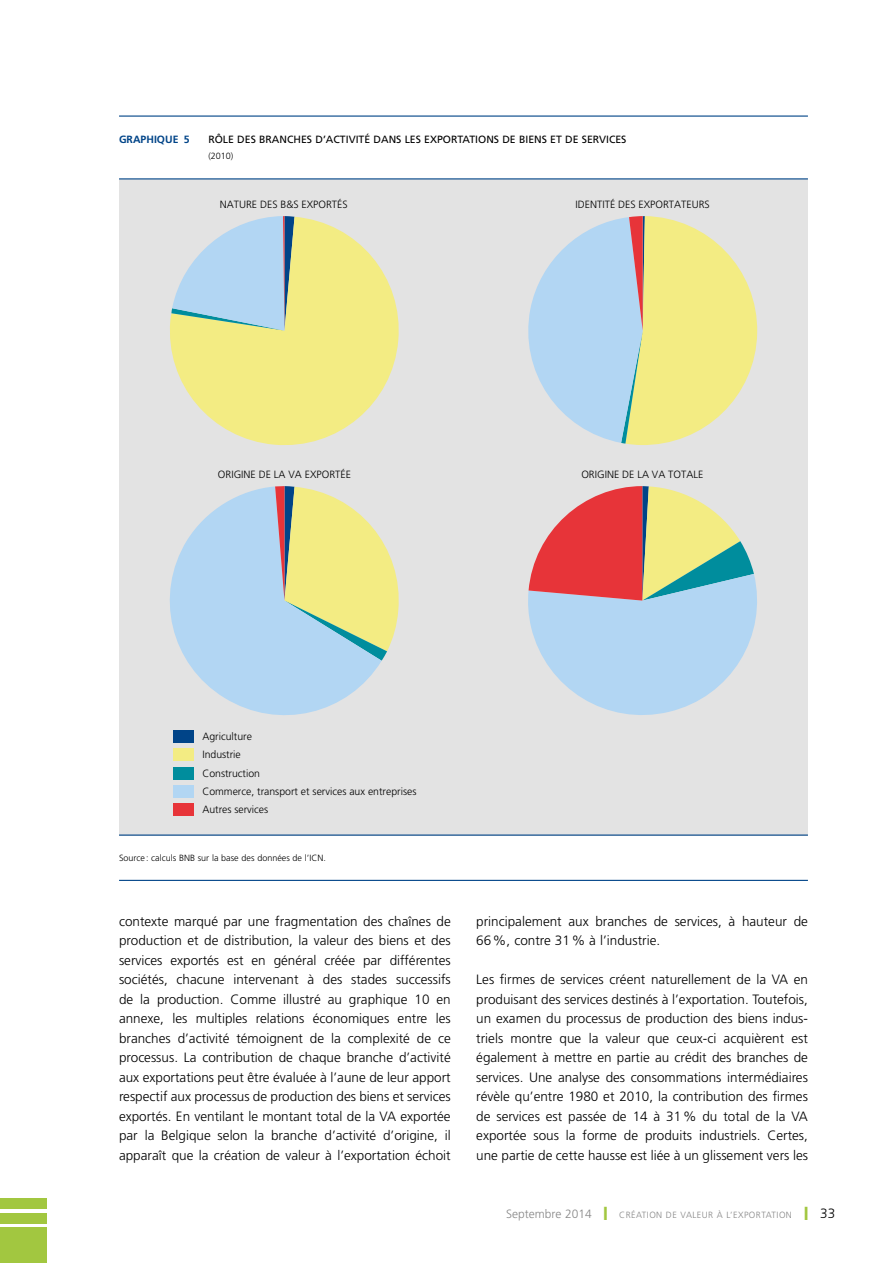
<style>
.page{position:relative;width:893px;height:1263px;background:#fff}
.page>*{position:absolute;margin:0;border:0;box-sizing:border-box;transform-origin:0 0}
.t1{font:300 13.5px/19.5px "Frutiger LT";color:#000}
.t2{font:300 10.5px/18.1px "Frutiger LT";color:#000}
.t3{font:10.5px "Frutiger LT";color:#000}
.t4{font:700 10.5px "Frutiger LT";color:#048}
.t5{font:300 9px "Frutiger LT";color:#000}
.t6{font:300 9px "Frutiger LT";letter-spacing:.05em;color:#878787}
.s1{font-size:12px}
.s2{color:#a2c740}
.s3{font-size:13.5px;color:#000}
</style>
<div class="page">
<div style="left:0;top:1198px;width:47px;height:11px;background:#a2c740"></div>
<div style="left:0;top:1213px;width:47px;height:10px;background:#a2c740"></div>
<div style="left:0;top:1227px;width:47px;height:36px;background:#a2c740"></div>
<div style="left:119px;top:179px;width:689px;height:656px;background:#e3e3e3"></div>
<hr style="left:119px;top:116px;width:689px;height:1px;background:#048">
<hr style="left:119px;top:178px;width:689px;height:1px;background:#048">
<hr style="left:119px;top:834px;width:689px;height:2px;background:#048">
<hr style="left:119px;top:880px;width:689px;height:1px;background:#048">
<svg style="left:170px;top:217px;width:229px;height:228px;fill:#f3ec83"></svg>
<svg style="left:171px;top:216px;width:124px;height:115px"></svg>
<div style="left:174px;top:748px;width:20px;height:13px;background:#f3ec83"></div>
<div style="left:174px;top:730px;width:20px;height:13px;background:#048"></div>
<div style="left:174px;top:785px;width:20px;height:12px;background:#b2d6f3"></div>
<div style="left:174px;top:767px;width:20px;height:12px;background:#008d9d"></div>
<div style="left:174px;top:803px;width:20px;height:12px;background:#e73439"></div>
<svg style="left:528px;top:216px;width:229px;height:229px"></svg>
<svg style="left:170px;top:486px;width:211px;height:245px;fill:#b2d6f3"></svg>
<svg style="left:275px;top:486px;width:124px;height:175px"></svg>
<svg style="left:528px;top:486px;width:229px;height:229px"></svg>
<p class="t4" style="left:119px;top:133px;width:72px">GRAPHIQUE 5</p>
<p class="t3" style="left:208px;top:133px;width:420px">RÔLE DES BRANCHES D’ACTIVITÉ DANS LES EXPORTATIONS DE BIENS ET DE SERVICES</p>
<p class="t5" style="left:208px;top:151px;width:27px">(2010)</p>
<p class="t2" style="left:220px;top:195px;width:129px">NATURE DES B&amp;S EXPORTÉS</p>
<p class="t2" style="left:576px;top:195px;width:136px">IDENTITÉ DES EXPORTATEURS</p>
<p class="t2" style="left:218px;top:465px;width:135px">ORIGINE DE LA VA EXPORTÉE</p>
<p class="t2" style="left:581px;top:465px;width:123px">ORIGINE DE LA VA TOTALE</p>
<p class="t2" style="left:202px;top:728px;width:216px">Agriculture<br>Industrie<br>Construction<br>Commerce, transport et services aux entreprises<br>Autres services</p>
<p class="t5" style="left:119px;top:853px;width:208px">Source: calculs BNB sur la base des données de l’ICN.</p>
<p class="t1" style="left:119px;top:911px;width:333px;text-align:justify">contexte marqué par une fragmentation des chaînes de production et de distribution, la valeur des biens et des services exportés est en général créée par différentes sociétés, chacune intervenant à des stades successifs de la production. Comme illustré au graphique 10 en annexe, les multiples relations économiques entre les branches d’activité témoignent de la complexité de ce processus. La contribution de chaque branche d’activité aux exportations peut être évaluée à l’aune de leur apport respectif aux processus de production des biens et services exportés. En ventilant le montant total de la VA exportée par la Belgique selon la branche d’activité d’origine, il apparaît que la création de valeur à l’exportation échoit</p>
<p class="t1" style="left:476px;top:911px;width:333px">principalement aux branches de services, à hauteur de<br>66%, contre 31% à l’industrie.</p>
<p class="t1" style="left:476px;top:970px;width:333px">Les firmes de services créent naturellement de la VA en produisant des services destinés à l’exportation. Toutefois, un examen du processus de production des biens indus&shy;triels montre que la valeur que ceux-ci acquièrent est également à mettre en partie au crédit des branches de services. U ne analyse des consommations intermédiaires révèle qu’entre 1980 et 2010, la contribution des firmes de services est passée de 14 à 31% du total de la VA exportée sous la forme de produits industriels. C ertes, une partie de cette hausse est liée à un glissement vers les</p>
<p class="t6" style="left:506px;top:1210px;width:331px"><span class="s1">Septembre 2014</span> <span class="s2">❙</span> Créati on de valeur à l’exportati on <span class="s2">❙</span> <span class="s3">33</span></p>
</div>
